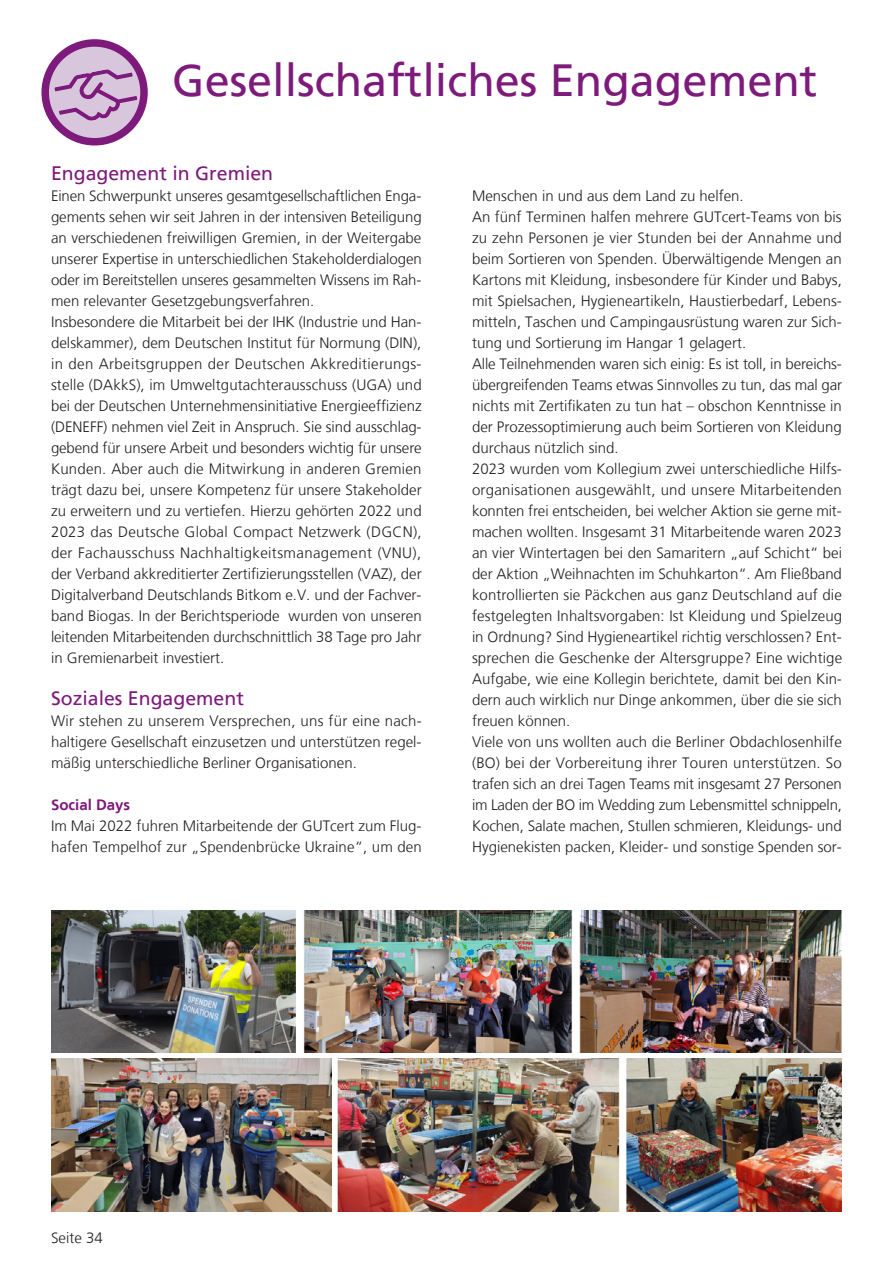
<style>
.page{position:relative;width:893px;height:1263px;background:#fff}
.page>*{position:absolute;margin:0;border:0;box-sizing:border-box;transform-origin:0 0}
.Ügroß_lila{font:45px "Frutiger LT";color:#7d1a7b}
.Ü-mittel_lila{font:19.5px "Frutiger LT";color:#7d1a7b}
.Fließtext{font:300 15px/21px "Frutiger LT";color:#231f20;text-align:justify}
.Ürot{font:700 15px "Frutiger LT";color:#7d1a7b}
</style>
<div class="page">
<svg style="left:45px;top:43px;width:99px;height:99px;background:#c3a0c7"></svg>
<div style="left:41px;top:39px;width:107px;height:106px;border:8px solid #7d1a7b;border-radius:50%"></div>
<svg style="left:53px;top:65px;width:87px;height:62px;background:#c29dc5"></svg>
<img style="left:51px;top:1058px;width:791px;height:153px">
<img style="left:51px;top:910px;width:791px;height:142px">
<img style="left:51px;top:1059px;width:281px;height:152px">
<p class="Ügroß_lila" style="left:172px;top:54px;width:647px">Gesellschaftliches Engagement</p>
<p class="Ü-mittel_lila" style="left:51px;top:162px;width:224px">Engagement in Gremien</p>
<p class="Fließtext" style="left:51px;top:186px;width:372px">Einen Schwerpunkt unseres gesamtgesellschaftlichen Enga&shy;gements sehen wir seit Jahren in der intensiven Beteiligung an verschiedenen freiwilligen Gremien, in der Weitergabe unserer Expertise in unterschiedlichen Stakeholderdialogen oder im Bereitstellen unseres gesammelten Wissens im Rah&shy;men relevanter Gesetzgebungsverfahren.</p>
<p class="Fließtext" style="left:51px;top:312px;width:372px">Insbesondere die Mitarbeit bei der IHK (Industrie und Han&shy;delskammer), dem Deutschen Institut für Normung (DIN), in den Arbeitsgruppen der Deutschen Akkreditierungs&shy;stelle (DAkkS), im Umweltgutachterausschuss (UGA) und bei der Deutschen Unternehmensinitiative Energieeffizienz (DENEFF) nehmen viel Zeit in Anspruch. Sie sind ausschlag&shy;gebend für unsere Arbeit und besonders wichtig für unsere Kunden. Aber auch die Mitwirkung in anderen Gremien trägt dazu bei, unsere Kompetenz für unsere Stakeholder zu erweitern und zu vertiefen. Hierzu gehörten 2022 und 2023 das Deutsche Global Compact Netzwerk (DGCN), der Fachausschuss Nachhaltigkeitsmanagement (VNU), der Verband akkreditierter Zertifizierungsstellen (VAZ), der Digitalverband Deutschlands Bitkom e.V. und der Fachver&shy;band Biogas. In der Berichtsperiode wurden von unseren leitenden Mitarbeitenden durchschnittlich 38 Tage pro Jahr in Gremienarbeit investiert.</p>
<p class="Ü-mittel_lila" style="left:51px;top:687px;width:194px">Soziales Engagement</p>
<p class="Fließtext" style="left:51px;top:711px;width:372px">Wir stehen zu unserem Versprechen, uns für eine nach&shy;haltigere Gesellschaft einzusetzen und unterstützen regel&shy;mäßig unterschiedliche Berliner Organisationen.</p>
<p class="Ürot" style="left:51px;top:796px;width:81px">Social Days</p>
<p class="Fließtext" style="left:51px;top:816px;width:372px">Im Mai 2022 fuhren Mitarbeitende der GUTcert zum Flug&shy;hafen Tempelhof zur „Spendenbrücke Ukraine“, um den</p>
<p class="Fließtext" style="left:472px;top:186px;width:273px">Menschen in und aus dem Land zu helfen.</p>
<p class="Fließtext" style="left:472px;top:207px;width:371px">An fünf Terminen halfen mehrere GUTcert-Teams von bis zu zehn Personen je vier Stunden bei der Annahme und beim Sortieren von Spenden. Überwältigende Mengen an Kartons mit Kleidung, insbesondere für Kinder und Babys, mit Spielsachen, Hygieneartikeln, Haustierbedarf, Lebens&shy;mitteln, Taschen und Campingausrüstung waren zur Sich&shy;tung und Sortierung im Hangar 1 gelagert.</p>
<p class="Fließtext" style="left:472px;top:354px;width:371px">Alle Teilnehmenden waren sich einig: Es ist toll, in bereichs&shy;übergreifenden Teams etwas Sinnvolles zu tun, das mal gar nichts mit Zertifikaten zu tun hat – obschon Kenntnisse in der Prozessoptimierung auch beim Sortieren von Kleidung durchaus nützlich sind.</p>
<p class="Fließtext" style="left:472px;top:459px;width:372px">2023 wurden vom Kollegium zwei unterschiedliche Hilfs&shy;organisationen ausgewählt, und unsere Mitarbeitenden konnten frei entscheiden, bei welcher Aktion sie gerne mit&shy;machen wollten. Insgesamt 31 Mitarbeitende waren 2023 an vier Wintertagen bei den Samaritern „auf Schicht“ bei der Aktion „Weihnachten im Schuhkarton“. Am Fließband kontrollierten sie Päckchen aus ganz Deutschland auf die festgelegten Inhaltsvorgaben: Ist Kleidung und Spielzeug in Ordnung? Sind Hygieneartikel richtig verschlossen? Ent&shy;sprechen die Geschenke der Altersgruppe? Eine wichtige Aufgabe, wie eine Kollegin berichtete, damit bei den Kin&shy;dern auch wirklich nur Dinge ankommen, über die sie sich freuen können.</p>
<p class="Fließtext" style="left:472px;top:732px;width:371px">Viele von uns wollten auch die Berliner Obdachlosenhilfe (BO) bei der Vorbereitung ihrer Touren unterstützen. So trafen sich an drei Tagen Teams mit insgesamt 27 Personen im Laden der BO im Wedding zum Lebensmittel schnippeln, Kochen, Salate machen, Stullen schmieren, Kleidungs- und Hygienekisten packen, Kleider- und sonstige Spenden sor-</p>
<p class="Fließtext" style="left:51px;top:1227px;width:53px">Seite 34</p>
</div>
